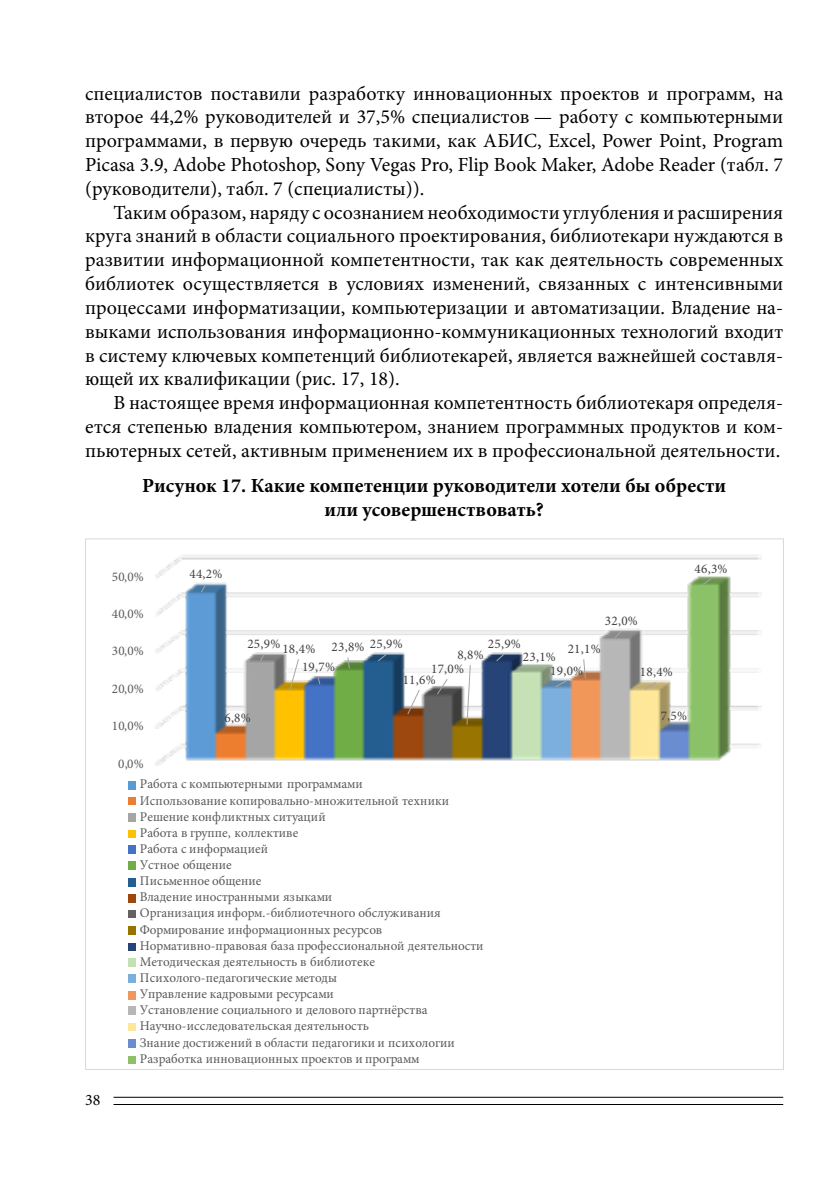
<style>
.page{position:relative;width:840px;height:1191px;background:#fff}
.page>*{position:absolute;margin:0;border:0;box-sizing:border-box;transform-origin:0 0}
.t1{font:20px/23.8px "Minion Pro";color:#000;text-align:justify}
.t2{font:700 20px/24px "Minion Pro";color:#000;text-align:center}
.t3{font:16px "Minion Pro";color:#000}
.t4{font:13.2px/16.2px "Minion Pro";color:#595959}
.t5{font:13.2px/20.6px "Minion Pro";letter-spacing:.02em;color:#404040}
</style>
<div class="page">
<hr style="left:113px;top:1104px;width:669px;height:1px;background:#000">
<hr style="left:113px;top:1096px;width:669px;height:1px;background:#000">
<img style="left:155px;top:555px;width:606px;height:211px">
<svg style="left:200px;top:583px;width:6px;height:10px"></svg>
<svg style="left:259px;top:653px;width:6px;height:9px"></svg>
<svg style="left:289px;top:658px;width:10px;height:32px"></svg>
<svg style="left:317px;top:676px;width:3px;height:9px"></svg>
<svg style="left:346px;top:656px;width:4px;height:13px"></svg>
<svg style="left:377px;top:653px;width:10px;height:9px"></svg>
<svg style="left:406px;top:689px;width:14px;height:26px"></svg>
<svg style="left:436px;top:678px;width:12px;height:17px"></svg>
<svg style="left:466px;top:664px;width:5px;height:61px"></svg>
<svg style="left:495px;top:653px;width:10px;height:9px"></svg>
<svg style="left:554px;top:679px;width:13px;height:9px"></svg>
<svg style="left:582px;top:658px;width:4px;height:21px"></svg>
<svg style="left:613px;top:630px;width:9px;height:9px"></svg>
<svg style="left:643px;top:681px;width:13px;height:9px"></svg>
<svg style="left:701px;top:577px;width:10px;height:8px"></svg>
<div style="left:129px;top:781px;width:7px;height:8px;background:#5b9bd5"></div>
<div style="left:129px;top:797px;width:7px;height:8px;background:#ed7d31"></div>
<div style="left:129px;top:813px;width:7px;height:8px;background:#a5a5a5"></div>
<div style="left:129px;top:830px;width:7px;height:7px;background:#ffc000"></div>
<div style="left:129px;top:845px;width:7px;height:9px;background:#4472c4"></div>
<div style="left:129px;top:861px;width:7px;height:8px;background:#70ad47"></div>
<div style="left:129px;top:878px;width:7px;height:8px;background:#255e91"></div>
<div style="left:129px;top:894px;width:7px;height:8px;background:#9e480e"></div>
<div style="left:129px;top:910px;width:7px;height:8px;background:#636363"></div>
<div style="left:129px;top:926px;width:7px;height:8px;background:#997300"></div>
<div style="left:129px;top:942px;width:7px;height:8px;background:#264478"></div>
<div style="left:129px;top:958px;width:7px;height:9px;background:#c5e0b4"></div>
<div style="left:129px;top:974px;width:7px;height:8px;background:#7cafdd"></div>
<div style="left:129px;top:991px;width:7px;height:8px;background:#f1975a"></div>
<div style="left:129px;top:1006px;width:7px;height:9px;background:#b7b7b7"></div>
<div style="left:129px;top:1023px;width:7px;height:7px;background:#ffe699"></div>
<div style="left:129px;top:1039px;width:7px;height:8px;background:#698ed0"></div>
<div style="left:129px;top:1055px;width:7px;height:8px;background:#8cc168"></div>
<p class="t1" style="left:85px;top:81px;width:699px">специалистов поставили разработку инновационных проектов и программ, на второе 44,2% руководителей и 37,5% специалистов — работу с компьютерными программами, в первую очередь такими, как АБИС, Excel, Power Point, Program Picasa 3.9, Adobe Photoshop, Sony Vegas Pro, Flip Book Maker, Adobe Reader (табл. 7 (руководители), табл. 7 (специалисты)).</p>
<p class="t1" style="left:85px;top:200px;width:699px;text-indent:28px">Таким образом, наряду с осознанием необходимости углубления и расширения круга знаний в области социального проектирования, библиотекари нуждаются в развитии информационной компетентности, так как деятельность современных библиотек осуществляется в условиях изменений, связанных с интенсивными процессами информатизации, компьютеризации и автоматизации. Владение на&shy;выками использования информационно-коммуникационных технологий входит в систему ключевых компетенций библиотекарей, является важнейшей составля&shy;ющей их квалификации (рис. 17, 18).</p>
<p class="t1" style="left:85px;top:391px;width:699px;text-indent:28px">В настоящее время информационная компетентность библиотекаря определя&shy;ется степенью владения компьютером, знанием программных продуктов и ком&shy;пьютерных сетей, активным применением их в профессиональной деятельности.</p>
<p class="t2" style="left:142px;top:473px;width:585px">Рисунок 17. Какие компетенции руководители хотели бы обрести или усовершенствовать?</p>
<p class="t3" style="left:85px;top:1089px;width:17px">38</p>
<p class="t4" style="left:112px;top:568px;width:34px">50,0%</p>
<p class="t5" style="left:189px;top:564px;width:34px">44,2%</p>
<p class="t5" style="left:694px;top:558px;width:34px">46,3%</p>
<p class="t4" style="left:112px;top:606px;width:34px">40,0%</p>
<p class="t4" style="left:112px;top:643px;width:34px">30,0%</p>
<p class="t4" style="left:112px;top:680px;width:34px">20,0%</p>
<p class="t4" style="left:112px;top:718px;width:34px">10,0%</p>
<p class="t4" style="left:118px;top:755px;width:27px">0,0%</p>
<p class="t5" style="left:604px;top:610px;width:34px">32,0%</p>
<p class="t5" style="left:302px;top:636px;width:34px;text-indent:-55px">25,9% 18,4%<br>19,7%</p>
<p class="t5" style="left:331px;top:635px;width:73px">23,8% 25,9%</p>
<p class="t5" style="left:487px;top:633px;width:34px">25,9%</p>
<p class="t5" style="left:567px;top:638px;width:34px">21,1%</p>
<p class="t5" style="left:457px;top:644px;width:28px">8,8%</p>
<p class="t5" style="left:550px;top:649px;width:34px;line-height:14.2px;text-indent:-27px">23,1%<br>19,0%</p>
<p class="t5" style="left:431px;top:658px;width:34px">17,0%</p>
<p class="t5" style="left:402px;top:669px;width:34px">11,6%</p>
<p class="t5" style="left:224px;top:707px;width:28px">6,8%</p>
<p class="t5" style="left:639px;top:661px;width:34px">18,4%</p>
<p class="t5" style="left:660px;top:705px;width:28px">7,5%</p>
<p class="t4" style="left:140px;top:776px;width:345px">Работа с компьютерными программами<br>Использование копировально-множительной техники Решение конфликтных ситуаций<br>Работа в группе, коллективе<br>Работа с информацией<br>Устное общение<br>Письменное общение<br>Владение иностранными языками<br>Организация информ.-библиотечного обслуживания Формирование информационных ресурсов Нормативно-правовая база профессиональной деятельности Методическая деятельность в библиотеке Психолого-педагогические методы<br>Управление кадровыми ресурсами<br>Установление социального и делового партнёрства Научно-исследовательская деятельность<br>Знание достижений в области педагогики и психологии Разработка инновационных проектов и программ</p>
</div>
